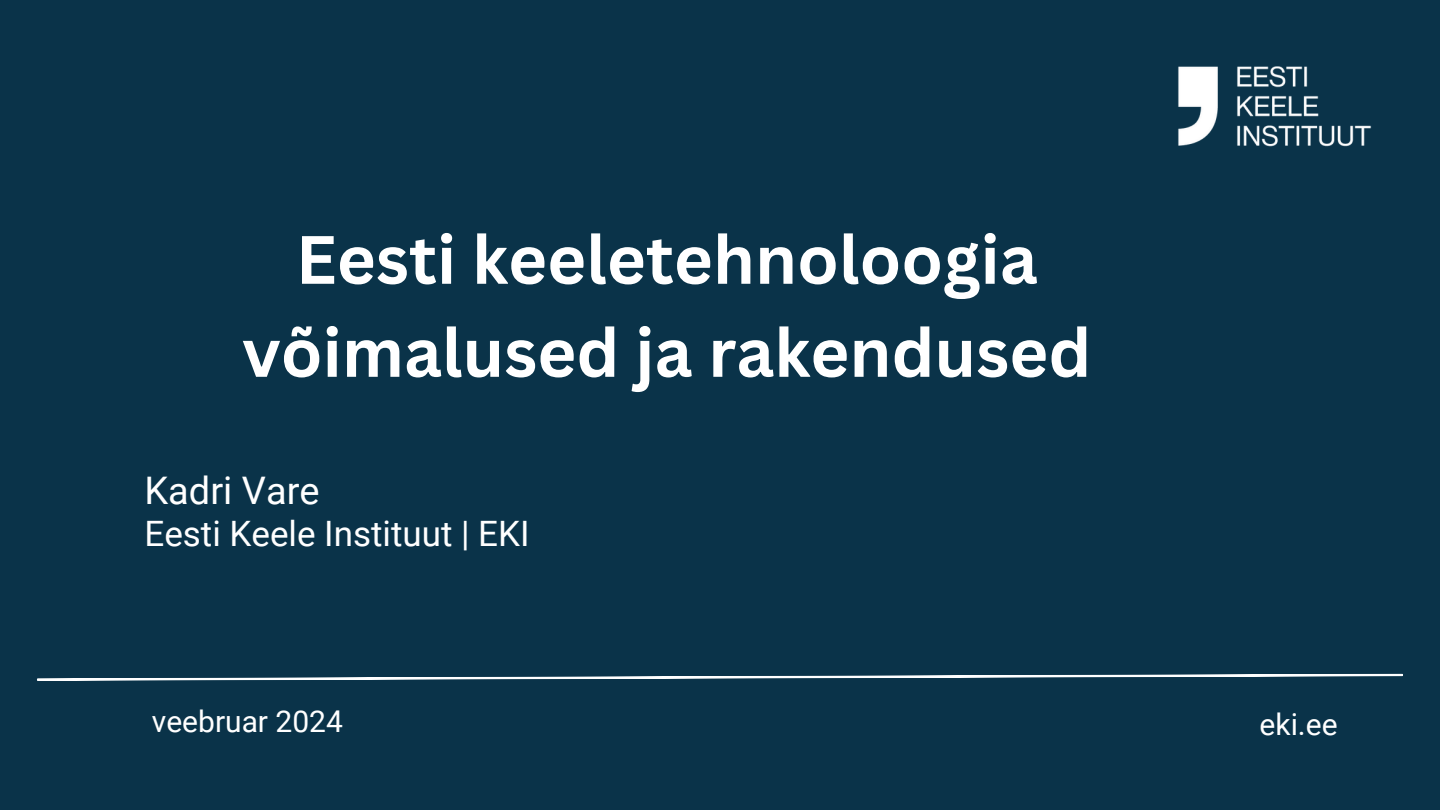
<style>
.page{position:relative;width:1440px;height:810px;background:#0a3349}
.page>*{position:absolute;margin:0;border:0;box-sizing:border-box;transform-origin:0 0}
.t1{font:700 66.7px/93px "Canva Sans";color:#fff;text-align:center}
.t2{font:38px "Roboto";color:#fff}
.t3{font:35px "Roboto";color:#fff}
.t4{font:30px "Roboto";color:#fff}
</style>
<div class="page">
<svg style="left:37px;top:673px;width:1366px;height:8px"></svg>
<img style="left:1178px;top:66px;width:194px;height:81px">
<p class="t1" style="left:242px;top:211px;width:851px">Eesti keeletehnoloogia võimalused ja rakendused</p>
<p class="t2" style="left:144px;top:469px;width:177px">Kadri Vare</p>
<p class="t3" style="left:144px;top:514px;width:387px">Eesti Keele Instituut | EKI</p>
<h2 class="t4" style="left:152px;top:704px;width:192px">veebruar 2024</h2>
<h1 class="t4" style="left:1260px;top:707px;width:79px">eki.ee</h1>
</div>
